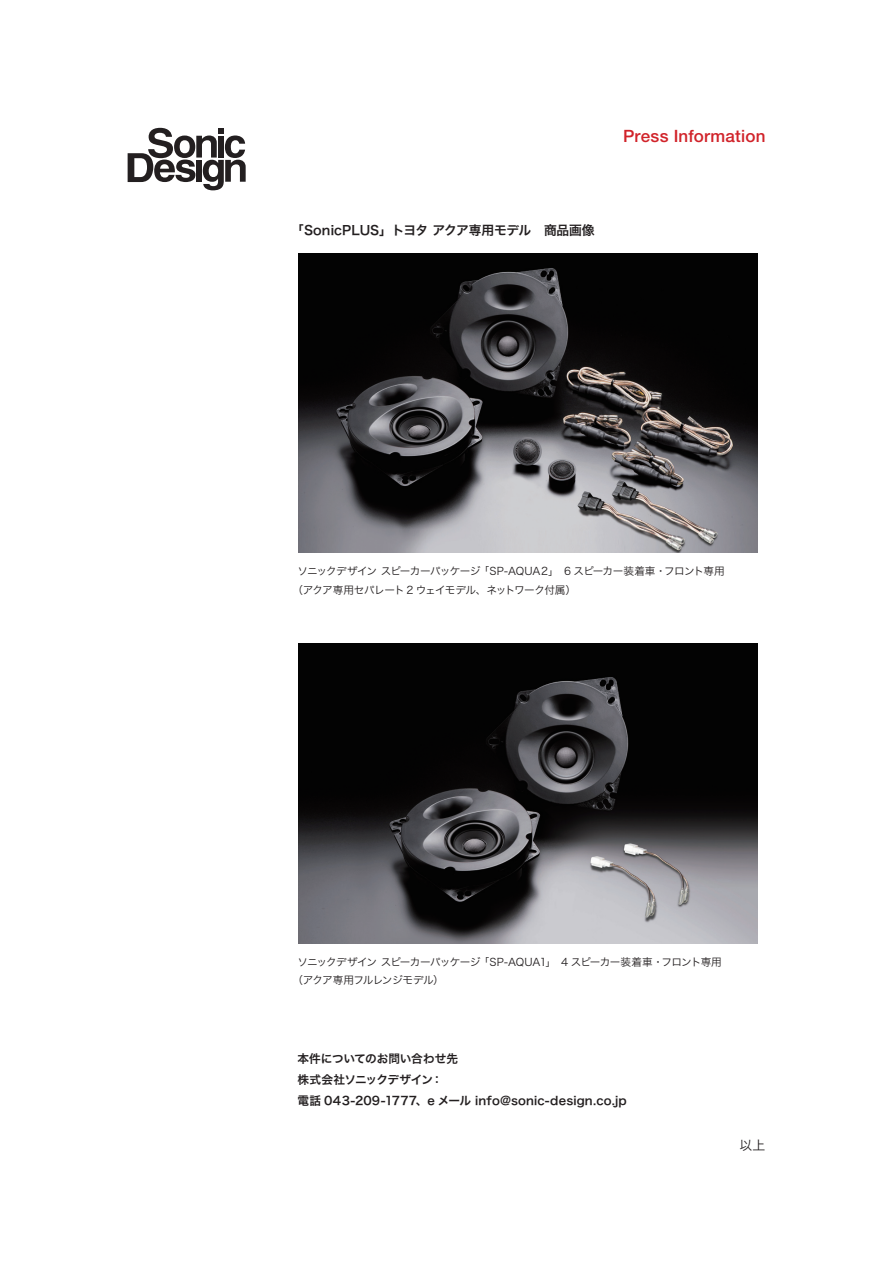
<style>
.page{position:relative;width:893px;height:1263px;background:#fff}
.page>*{position:absolute;margin:0;border:0;box-sizing:border-box;transform-origin:0 0}
.t1{font:500 16.95px "Helvetica Neue";letter-spacing:.01em;color:#d1232a}
.t2{font:12.75px "Hira Kaku Pro W6";letter-spacing:-.005em;color:#231f20}
.t3{font:12.75px "Hira Kaku Pro W3";color:#231f20}
.t4{font:11.7px/21px "Hira Kaku Pro W6";letter-spacing:.005em;color:#231f20}
.t5{font:11.7px/20.4px "Hira Kaku Pro W6";letter-spacing:-.015em;color:#231f20}
.t6{font:10.65px/18.6px "Hira Kaku Pro W3";letter-spacing:-.065em;color:#231f20}
.t7{font:10.65px "Hira Kaku Pro W3";letter-spacing:-.01em;color:#231f20}
</style>
<div class="page">
<img style="left:299px;top:253px;width:459px;height:300px">
<img style="left:299px;top:643px;width:459px;height:300px">
<svg style="left:128px;top:128px;width:118px;height:62px"></svg>
<h1 class="t1" style="left:623px;top:126px;width:144px">Press Information</h1>
<p class="t2" style="left:291px;top:218px;width:305px">「SonicPLUS」トヨタアクア専用モデル　商品画像</p>
<p class="t6" style="left:292px;top:561px;width:285px;text-indent:5px">ソニックデザインスピーカーパッケージ<br>（アクア専用セパレート 2 ウェイモデル、ネットワーク付属(</p>
<p class="t7" style="left:479px;top:562px;width:189px">「SP-AQUA2」　6 スピーカー装着車・</p>
<p class="t6" style="left:664px;top:561px;width:62px">フロント専用</p>
<p class="t6" style="left:292px;top:952px;width:190px;text-indent:5px">ソニックデザインスピーカーパッケージ（アクア専用フルレンジモデル(</p>
<p class="t7" style="left:479px;top:952px;width:186px">「SP-AQUA1」　4 スピーカー装着車・</p>
<p class="t6" style="left:661px;top:952px;width:62px">フロント専用</p>
<p class="t5" style="left:431px;top:1048px;width:29px;text-indent:-133px">本件についてのお問い合わせ先：</p>
<p class="t4" style="left:298px;top:1068px;width:331px">株式会社ソニックデザイン<br>電話 043-209-1777、e メール info@sonic-design.co j p.</p>
<p class="t3" style="left:740px;top:1134px;width:27px">以上</p>
</div>
